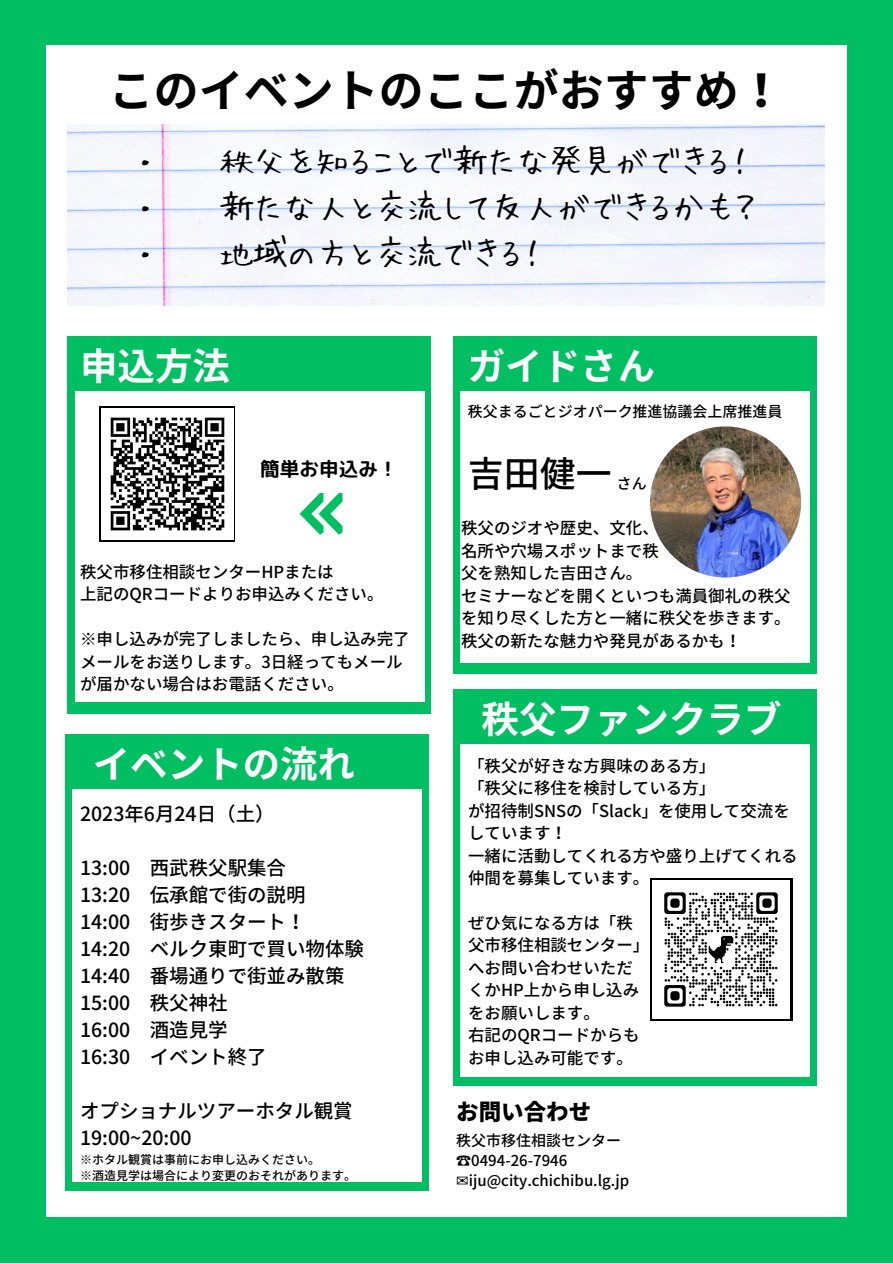
<style>
.page{position:relative;width:893px;height:1264px;background:#fff}
.page>*{position:absolute;margin:0;border:0;box-sizing:border-box;transform-origin:0 0}
.t1{font:700 45px "Noto Sans JP";color:#000}
.t2{font:700 37.5px "Noto Sans JP";color:#fff}
.t3{font:500 36px "Noto Sans JP";color:#000}
.t4{font:33px "Hui Font P";color:#000}
.t5{font:900 22.5px "Noto Sans JP";color:#000}
.t6{font:19.65px "rounded mplus 1 p bold";color:#000}
.t7{font:500 19.5px "Noto Sans JP";color:#000}
.t8{font:500 16.5px/22.5px "Noto Sans JP";color:#000}
.t9{font:500 15px "Noto Sans JP";color:#000}
.t10{font:500 12px "Noto Sans JP";color:#000}
.s1{font-family:"DejaVu Sans";font-weight:400}
</style>
<div class="page">
<div style="left:0;top:0;width:892px;height:1262px;background:#00bf63"></div>
<div style="left:46px;top:46px;width:800px;height:1170px;background:#fff"></div>
<img style="left:68px;top:124px;width:756px;height:181px">
<div style="left:68px;top:336px;width:363px;height:377px;background:#00bf63"></div>
<div style="left:75px;top:391px;width:349px;height:310px;background:#fff"></div>
<svg style="left:100px;top:406px;width:135px;height:135px"></svg>
<svg style="left:300px;top:493px;width:42px;height:41px"></svg>
<div style="left:453px;top:689px;width:363px;height:396px;background:#00bf63"></div>
<div style="left:460px;top:744px;width:349px;height:333px;background:#fff"></div>
<div style="left:65px;top:734px;width:363px;height:456px;background:#00bf63"></div>
<div style="left:72px;top:789px;width:349px;height:392px;background:#fff"></div>
<div style="left:453px;top:336px;width:363px;height:337px;background:#00bf63"></div>
<div style="left:460px;top:391px;width:349px;height:272px;background:#fff"></div>
<img style="left:650px;top:426px;width:151px;height:151px;border-radius:50%">
<svg style="left:650px;top:878px;width:142px;height:142px"></svg>
<img style="left:652px;top:880px;width:137px;height:138px">
<img style="left:102px;top:408px;width:131px;height:131px">
<p class="t1" style="left:109px;top:55px;width:676px">このイベントのここがおすすめ！</p>
<p class="t4" style="left:135px;top:142px;width:21px">・</p>
<p class="t4" style="left:135px;top:188px;width:21px">・</p>
<p class="t4" style="left:135px;top:234px;width:21px">・</p>
<p class="t4" style="left:221px;top:142px;width:531px">秩父を知ることで新たな発見ができる！</p>
<p class="t4" style="left:221px;top:188px;width:538px">新たな人と交流して友人ができるかも？</p>
<p class="t4" style="left:221px;top:234px;width:323px">地域の方と交流できる！</p>
<p class="t2" style="left:80px;top:336px;width:151px">申込方法</p>
<p class="t6" style="left:260px;top:455px;width:139px">簡単お申込み！</p>
<p class="t8" style="left:80px;top:559px;width:255px">秩父市移住相談センターHPまたは</p>
<p class="t8" style="left:80px;top:582px;width:305px">上記のQRコードよりお申込みください。</p>
<p class="t8" style="left:80px;top:627px;width:331px">※申し込みが完了しましたら、申し込み完了</p>
<p class="t8" style="left:80px;top:649px;width:324px">メールをお送りします。3日経ってもメールが届かない場合はお電話ください。</p>
<p class="t2" style="left:93px;top:734px;width:264px">イベントの流れ</p>
<p class="t7" style="left:80px;top:798px;width:196px">2023年6月 24日（土）</p>
<p class="t7" style="left:80px;top:852px;width:207px">13:00 西武秩父駅集合</p>
<p class="t7" style="left:80px;top:879px;width:227px">13:20 伝承館で街の説明</p>
<p class="t7" style="left:80px;top:906px;width:227px">14:00 街歩きスタート！</p>
<p class="t7" style="left:80px;top:933px;width:285px">14:20 ベルク東町で買い物体験</p>
<p class="t7" style="left:80px;top:960px;width:266px">14:40 番場通りで街並み散策</p>
<p class="t7" style="left:80px;top:987px;width:149px">15:00 秩父神社</p>
<p class="t7" style="left:80px;top:1014px;width:149px">16:00 酒造見学</p>
<p class="t7" style="left:80px;top:1041px;width:188px">16:30 イベント終了</p>
<p class="t7" style="left:80px;top:1095px;width:274px">オプショナルツアーホタル観賞</p>
<p class="t7" style="left:80px;top:1122px;width:113px">19:00~20:00</p>
<p class="t10" style="left:80px;top:1150px;width:241px">※ホタル観賞は事前にお申し込みください。</p>
<p class="t10" style="left:80px;top:1166px;width:277px">※酒造見学は場合により変更のおそれがあります。</p>
<p class="t2" style="left:467px;top:336px;width:189px">ガイドさん</p>
<p class="t9" style="left:467px;top:399px;width:316px">秩父まるごとジオパーク推進協議会上席推進員</p>
<p class="t3" style="left:467px;top:445px;width:142px">吉田健一</p>
<p class="t9" style="left:617px;top:472px;width:31px">さん</p>
<p class="t8" style="left:461px;top:516px;width:199px">秩父のジオや歴史、文化、</p>
<p class="t8" style="left:461px;top:538px;width:199px">名所や穴場スポットまで秩</p>
<p class="t8" style="left:461px;top:561px;width:183px">父を熟知した吉田さん。</p>
<p class="t8" style="left:461px;top:583px;width:331px">セミナーなどを開くといつも満員御礼の秩父を知り尽くした方と一緒に秩父を歩きます。</p>
<p class="t8" style="left:461px;top:628px;width:282px">秩父の新たな魅力や発見があるかも！</p>
<p class="t2" style="left:481px;top:689px;width:301px">秩父ファンクラブ</p>
<p class="t8" style="left:468px;top:753px;width:249px">「秩父が好きな方興味のある方」</p>
<p class="t8" style="left:468px;top:775px;width:249px">「秩父に移住を検討している方」</p>
<p class="t8" style="left:468px;top:798px;width:323px">が招待制SNSの「Slack」を使用して交流をしています！</p>
<p class="t8" style="left:468px;top:843px;width:331px">一緒に活動してくれる方や盛り上げてくれる仲間を募集しています。</p>
<p class="t8" style="left:468px;top:910px;width:166px">ぜひ気になる方は「秩</p>
<p class="t8" style="left:468px;top:933px;width:183px">父市移住相談センター」</p>
<p class="t8" style="left:468px;top:955px;width:166px">へお問い合わせいただ</p>
<p class="t8" style="left:468px;top:978px;width:173px">くかHP上から申し込み</p>
<p class="t8" style="left:468px;top:1000px;width:133px">をお願いします。</p>
<p class="t8" style="left:468px;top:1023px;width:173px">右記のQRコードからも</p>
<p class="t8" style="left:468px;top:1045px;width:166px">お申し込み可能です。</p>
<p class="t5" style="left:456px;top:1093px;width:136px">お問い合わせ</p>
<p class="t9" style="left:456px;top:1128px;width:166px">秩父市移住相談センター</p>
<p class="t9" style="left:456px;top:1148px;width:113px">☎0494-26-7946</p>
<p class="t9" style="left:456px;top:1168px;width:174px"><span class="s1">✉</span>iju@city.chichibu.lg.jp</p>
</div>
